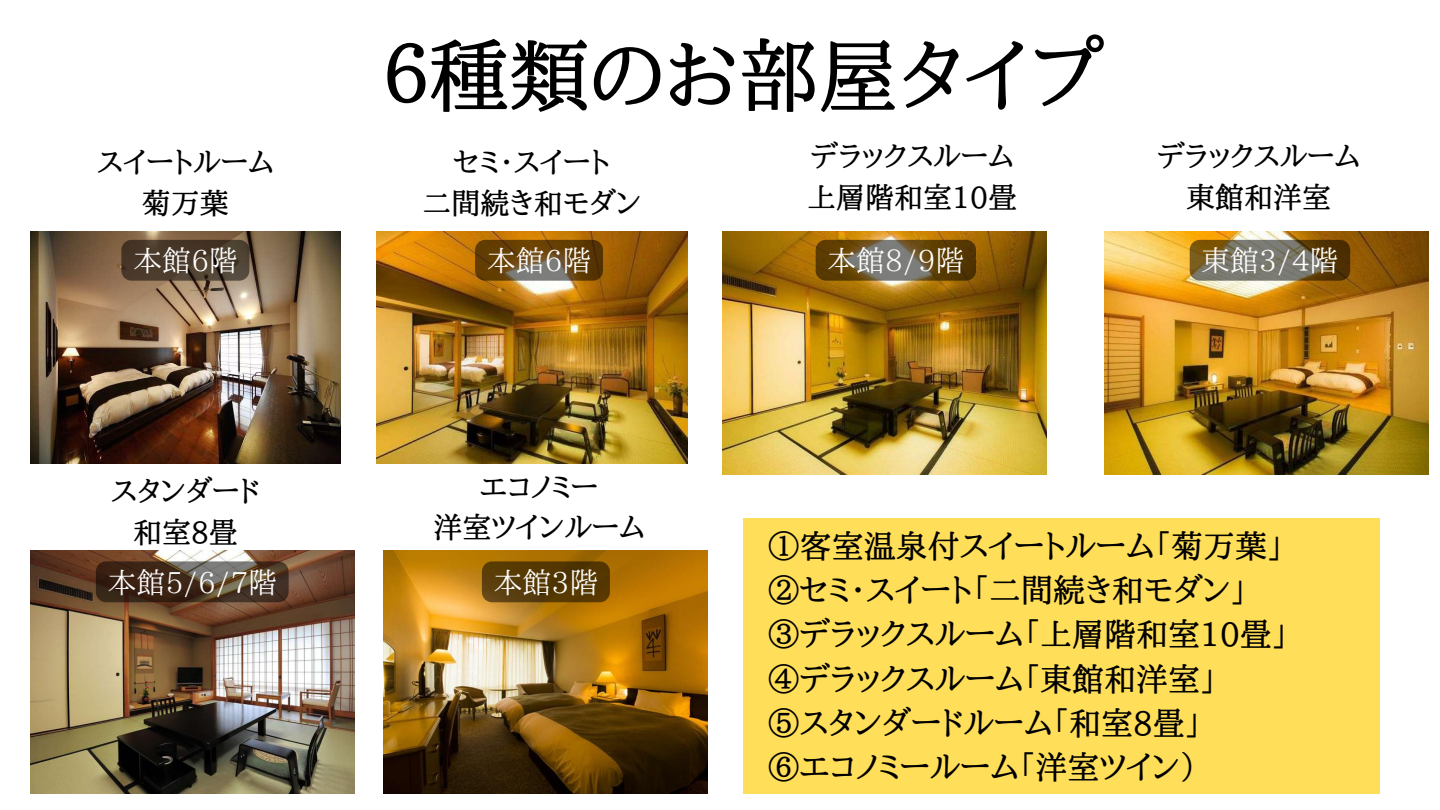
<style>
.page{position:relative;width:1440px;height:810px;background:#fff}
.page>*{position:absolute;margin:0;border:0;box-sizing:border-box;transform-origin:0 0}
.t1{font:500 80px "Aozora Mincho";color:#000}
.t2{font:500 32px/44.2px "Aozora Mincho";color:#000}
.t3{font:500 29px/40.5px "Aozora Mincho";color:#000;text-align:center}
.t4{font:29px "Aozora Mincho";color:#fff}
</style>
<div class="page">
<img style="left:30px;top:231px;width:311px;height:233px">
<img style="left:377px;top:231px;width:310px;height:233px">
<img style="left:1105px;top:231px;width:324px;height:243px">
<img style="left:723px;top:231px;width:324px;height:243px">
<img style="left:30px;top:551px;width:324px;height:243px">
<img style="left:384px;top:551px;width:324px;height:243px">
<div style="left:743px;top:518px;width:637px;height:276px;background:#ffde59"></div>
<svg style="left:121px;top:240px;width:128px;height:41px"></svg>
<svg style="left:475px;top:240px;width:128px;height:41px"></svg>
<div style="left:816px;top:240px;width:160px;height:41px;background:#000;border-radius:10px;opacity:.51"></div>
<div style="left:96px;top:561px;width:193px;height:41px;background:#000;border-radius:10px;opacity:.51"></div>
<svg style="left:482px;top:561px;width:128px;height:41px"></svg>
<div style="left:1190px;top:240px;width:160px;height:41px;background:#000;border-radius:10px;opacity:.51"></div>
<h1 class="t1" style="left:384px;top:35px;width:721px">６種類のお部屋タイプ</h1>
<p class="t3" style="left:422px;top:142px;width:220px">セミ・スイート<br>二間続き和モダン</p>
<p class="t3" style="left:807px;top:136px;width:211px;text-align:left">デラックスルーム上層階和室10畳</p>
<p class="t3" style="left:1157px;top:136px;width:204px">デラックスルーム東館和洋室</p>
<p class="t3" style="left:97px;top:142px;width:178px">スイートルーム菊万葉</p>
<p class="t4" style="left:133px;top:246px;width:106px">本館6階</p>
<p class="t4" style="left:487px;top:246px;width:106px">本館6階</p>
<p class="t4" style="left:827px;top:246px;width:139px">本館8/9階</p>
<p class="t4" style="left:1201px;top:246px;width:139px">東館3/4階</p>
<p class="t3" style="left:111px;top:471px;width:150px">スタンダード和室8畳</p>
<p class="t3" style="left:434px;top:466px;width:213px">エコノミー<br>洋室ツインルーム</p>
<p class="t4" style="left:107px;top:567px;width:171px">本館5/6/7階</p>
<p class="t4" style="left:494px;top:567px;width:106px">本館3階</p>
<p class="t2" style="left:768px;top:524px;width:522px">①客室温泉付スイートルーム「菊万葉」<br>②セミ・スイート「二間続き和モダン」<br>③デラックスルーム「上層階和室10畳」<br>④デラックスルーム「東館和洋室」<br>⑤スタンダードルーム「和室8畳」<br>⑥エコノミールーム「洋室ツイン）</p>
</div>
